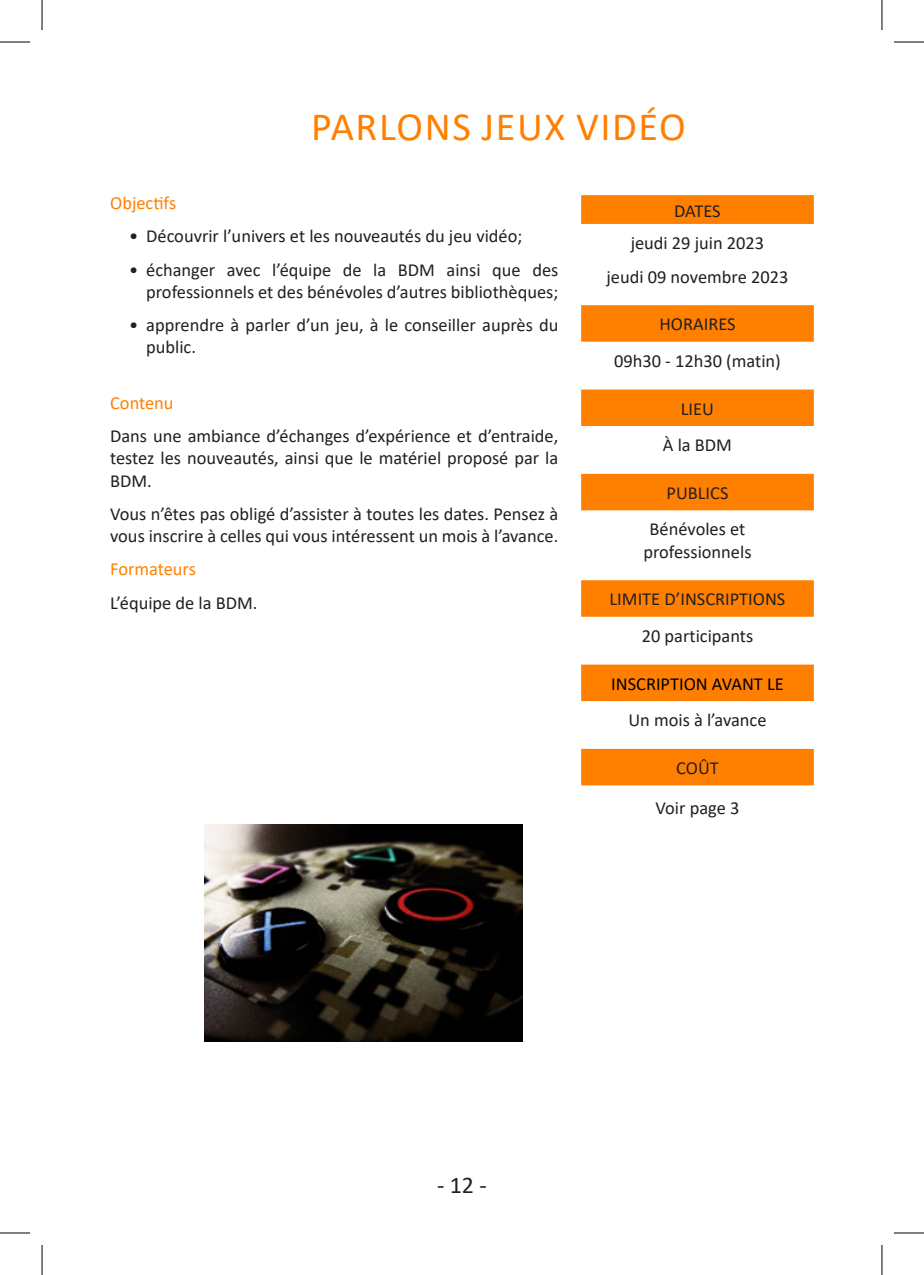
<style>
.page{position:relative;width:924px;height:1275px;background:#fff}
.page>*{position:absolute;margin:0;border:0;box-sizing:border-box;transform-origin:0 0}
.t1{font:40.2px "Calibri";letter-spacing:.04em;color:#ff7f00}
.t2{font:24px "Calibri";color:#231f20}
.t3{font:18.4px/22px "Calibri";color:#231f20}
.t4{font:18.4px "Calibri";color:#ff7f00}
.t5{font:18.4px "Calibri";color:#000}
</style>
<div class="page">
<img style="left:205px;top:824px;width:317px;height:217px">
<svg style="left:581px;top:195px;width:232px;height:590px"></svg>
<hr style="left:0;top:42px;width:30px;height:1px;background:#000">
<hr style="left:893px;top:42px;width:30px;height:1px;background:#000">
<hr style="left:0;top:1232px;width:30px;height:1px;background:#000">
<hr style="left:893px;top:1232px;width:30px;height:1px;background:#000">
<hr style="left:42px;top:0;width:1px;height:30px;background:#000">
<hr style="left:42px;top:1245px;width:1px;height:30px;background:#000">
<hr style="left:881px;top:0;width:1px;height:30px;background:#000">
<hr style="left:881px;top:1245px;width:1px;height:30px;background:#000">
<p class="t1" style="left:311px;top:99px;width:376px">PARLONS JEUX VIDÉO</p>
<p class="t4" style="left:110px;top:190px;width:68px">Objectifs</p>
<p class="t3" style="left:129px;top:225px;width:394px">• Découvrir l’univers et les nouveautés du jeu vidéo;</p>
<p class="t3" style="left:129px;top:258px;width:430px;text-align:right">• échanger avec l’équipe de la BDM ainsi que des professionnels et des bénévoles d’autres bibliothèques;</p>
<p class="t3" style="left:146px;top:314px;width:413px;text-indent:-17px">• apprendre à parler d’un jeu, à le conseiller auprès du public.</p>
<p class="t4" style="left:110px;top:390px;width:65px">Contenu</p>
<p class="t3" style="left:110px;top:425px;width:449px;text-align:justify">Dans une ambiance d’échanges d’expérience et d’entraide, testez les nouveautés, ainsi que le matériel proposé par la BDM.</p>
<p class="t3" style="left:110px;top:502px;width:449px">Vous n’êtes pas obligé d’assister à toutes les dates. Pensez à vous inscrire à celles qui vous intéressent un mois à l’avance.</p>
<p class="t4" style="left:110px;top:556px;width:87px">Formateurs</p>
<p class="t3" style="left:110px;top:591px;width:149px">L’équipe de la BDM.</p>
<p class="t3" style="left:674px;top:199px;width:48px">DATES</p>
<p class="t3" style="left:630px;top:231px;width:135px">jeudi 29 juin 2023</p>
<p class="t3" style="left:606px;top:265px;width:183px">jeudi 09 novembre 2023</p>
<p class="t3" style="left:659px;top:313px;width:78px">HORAIRES</p>
<p class="t3" style="left:614px;top:349px;width:168px">09h30 - 12h30 (matin)</p>
<p class="t3" style="left:680px;top:397px;width:35px">LIEU</p>
<p class="t3" style="left:662px;top:433px;width:71px">À la BDM</p>
<p class="t3" style="left:666px;top:481px;width:63px">PUBLICS</p>
<p class="t3" style="left:649px;top:518px;width:97px">Bénévoles et</p>
<p class="t3" style="left:643px;top:540px;width:109px">professionnels</p>
<p class="t3" style="left:609px;top:588px;width:177px">LIMITE D’INSCRIPTIONS</p>
<p class="t3" style="left:641px;top:624px;width:113px">20 participants</p>
<p class="t5" style="left:611px;top:671px;width:174px">INSCRIPTION AVANT LE</p>
<p class="t3" style="left:628px;top:708px;width:140px">Un mois à l’avance</p>
<p class="t3" style="left:676px;top:756px;width:44px">COÛT</p>
<p class="t3" style="left:655px;top:796px;width:85px">Voir page 3</p>
<h2 class="t2" style="left:437px;top:1168px;width:51px">- 12 -</h2>
</div>
